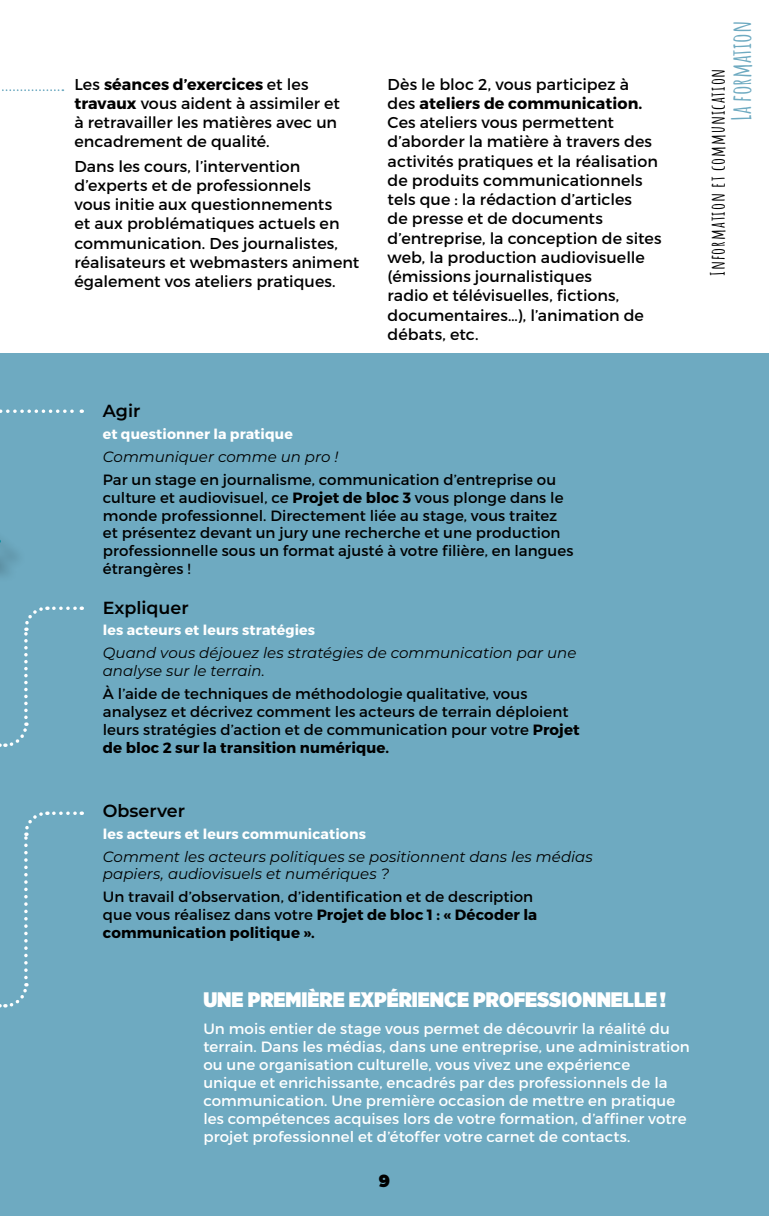
<style>
.page{position:relative;width:769px;height:1216px;background:#fff}
.page>*{position:absolute;margin:0;border:0;box-sizing:border-box;transform-origin:0 0}
.t1{font:700 26.25px "Amatic SC";color:#6eaac1}
.t2{font:900 21px "Gotham Narrow";color:#fff}
.t3{font:700 19.25px "Amatic SC";letter-spacing:.05em;color:#000}
.t4{font:600 17.5px "Montserrat";color:#000}
.t5{font:15.75px/19.2px "Montserrat";color:#000}
.t6{font:14.88px/17.8px "Montserrat";letter-spacing:.005em;color:#000}
.t7{font:14.88px/17.8px "Montserrat";letter-spacing:.005em;color:#fff}
.t8{font:italic 14.88px/17.8px "Montserrat";color:#000}
.t9{font:700 14px "Montserrat";letter-spacing:.01em;color:#fff}
.s1{font-weight:700}
</style>
<div class="page">
<div style="left:0;top:353px;width:769px;height:862px;background:#6eaac1"></div>
<svg style="left:2px;top:89px;width:61px;height:2px"></svg>
<svg style="left:0;top:409px;width:82px;height:599px"></svg>
<p class="t5" style="left:74px;top:74px;width:267px">Les <span class="s1">séances d’exercices</span> et les <span class="s1">travaux</span> vous aident à assimiler et à retravailler les matières avec un encadrement de qualité.</p>
<p class="t5" style="left:74px;top:156px;width:286px">Dans les cours, l’intervention d’experts et de professionnels<br>vous initie aux questionnements<br>et aux problématiques actuels en communication. Des journalistes, réalisateurs et webmasters animent également vos ateliers pratiques.</p>
<h1 class="t1" style="left:721px;top:121px;width:102px;rotate:-90deg">La formation</h1>
<p class="t5" style="left:388px;top:74px;width:275px">Dès le bloc 2, vous participez à<br>des <span class="s1">ateliers de communication.<br></span>Ces ateliers vous permettent d’aborder la matière à travers des activités pratiques et la réalisation de produits communicationnels tels que : la rédaction d’articles<br>de presse et de documents d’entreprise, la conception de sites web, la production audiovisuelle (émissions journalistiques<br>radio et télévisuelles, fictions, documentaires…), l’animation de débats, etc.</p>
<p class="t3" style="left:703px;top:276px;width:209px;rotate:-90deg">Information et communication</p>
<p class="t4" style="left:103px;top:399px;width:39px">Agir</p>
<p class="t9" style="left:103px;top:425px;width:191px">et questionner la pratique</p>
<p class="t8" style="left:103px;top:447px;width:237px">Communiquer comme un pro !</p>
<p class="t6" style="left:103px;top:470px;width:472px">Par un stage en journalisme, communication d’entreprise ou culture et audiovisuel, ce <span class="s1">Projet de bloc 3</span> vous plonge dans le monde professionnel. Directement liée au stage, vous traitez et présentez devant un jury une recherche et une production professionnelle sous un format ajusté à votre filière, en langues étrangères !</p>
<p class="t4" style="left:103px;top:595px;width:87px">Expliquer</p>
<p class="t9" style="left:103px;top:621px;width:214px">les acteurs et leurs stratégies</p>
<p class="t8" style="left:103px;top:643px;width:475px">Quand vous déjouez les stratégies de communication par une analyse sur le terrain.</p>
<p class="t6" style="left:103px;top:684px;width:478px">À l’aide de techniques de méthodologie qualitative, vous analysez et décrivez comment les acteurs de terrain déploient leurs stratégies d’action et de communication pour votre <span class="s1">Projet de bloc 2 sur la transition numérique.</span></p>
<p class="t4" style="left:103px;top:798px;width:84px">Observer</p>
<p class="t9" style="left:103px;top:825px;width:265px">les acteurs et leurs communications</p>
<p class="t8" style="left:103px;top:846px;width:492px">Comment les acteurs politiques se positionnent dans les médias papiers, audiovisuels et numériques ?</p>
<p class="t6" style="left:103px;top:888px;width:436px">Un travail d’observation, d’identification et de description que vous réalisez dans votre <span class="s1">Projet de bloc 1 : « Décoder la communication politique ».</span></p>
<h2 class="t2" style="left:203px;top:984px;width:464px">UNE PREMIÈRE EXPÉRIENCE PROFESSIONNELLE !</h2>
<p class="t7" style="left:203px;top:1020px;width:488px">Un mois entier de stage vous permet de découvrir la réalité du terrain. Dans les médias, dans une entreprise, une administration ou une organisation culturelle, vous vivez une expérience<br>unique et enrichissante, encadrés par des professionnels de la communication. Une première occasion de mettre en pratique les compétences acquises lors de votre formation, d’affiner votre projet professionnel et d’étoffer votre carnet de contacts.</p>
</div>
